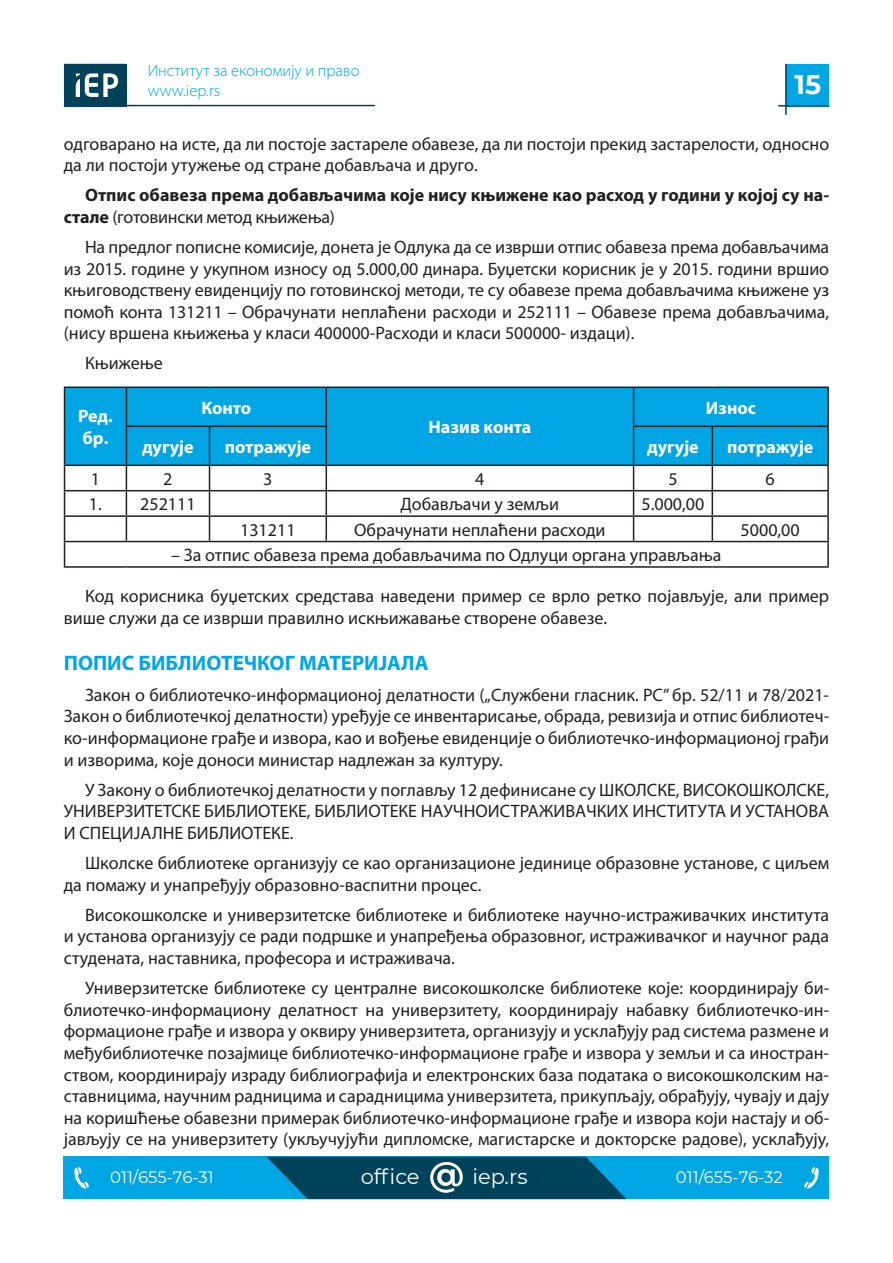
<style>
.page{position:relative;width:893px;height:1263px;background:#fff}
.page>*{position:absolute;margin:0;border:0;box-sizing:border-box;transform-origin:0 0}
.t1{font:700 27px "Montserrat";color:#fff}
.t2{font:700 21px "Myriad Pro";color:#00a6e4}
.t3{font:21px "Montserrat";letter-spacing:-.005em;color:#fff}
.t4{font:18px/21.6px "Myriad Pro";color:#231f20;text-align:justify}
.t5{font:700 18px/21.6px "Myriad Pro";color:#231f20}
.t6{font:700 18px/21.6px "Myriad Pro";color:#fff}
.t7{font:300 16.5px/19.8px "Myriad Pro";color:#00a6e4}
.t8{font:16.5px "Montserrat";color:#fff}
.s1{font-weight:400}
</style>
<div class="page">
<div style="left:787px;top:64px;width:42px;height:42px;background:#00a6e4"></div>
<hr style="left:778px;top:105px;width:51px;height:2px;background:#01425a">
<hr style="left:785px;top:64px;width:2px;height:51px;background:#01425a">
<div style="left:64px;top:64px;width:62px;height:42px;background:#01415a"></div>
<svg style="left:76px;top:95px;width:32px;height:2px"></svg>
<img style="left:75px;top:73px;width:44px;height:22px">
<hr style="left:64px;top:105px;width:311px;height:1px;background:#01425a">
<div style="left:64px;top:1157px;width:765px;height:42px;background:#00a6e4"></div>
<svg style="left:74px;top:1167px;width:15px;height:22px"></svg>
<svg style="left:804px;top:1167px;width:15px;height:22px"></svg>
<svg style="left:267px;top:1157px;width:360px;height:42px;background:#08536f"></svg>
<div style="left:65px;top:388px;width:762px;height:77px;background:#00a6e4"></div>
<hr style="left:126px;top:388px;width:1px;height:37px;background:#231f20">
<hr style="left:326px;top:388px;width:1px;height:37px;background:#231f20">
<hr style="left:633px;top:388px;width:1px;height:37px;background:#231f20">
<hr style="left:126px;top:425px;width:83px;height:2px;background:#231f20">
<hr style="left:126px;top:427px;width:1px;height:38px;background:#231f20">
<hr style="left:209px;top:425px;width:118px;height:2px;background:#231f20">
<hr style="left:209px;top:427px;width:1px;height:38px;background:#231f20">
<hr style="left:326px;top:427px;width:1px;height:38px;background:#231f20">
<hr style="left:633px;top:425px;width:79px;height:2px;background:#231f20">
<hr style="left:633px;top:427px;width:1px;height:38px;background:#231f20">
<hr style="left:712px;top:425px;width:117px;height:2px;background:#231f20">
<hr style="left:712px;top:427px;width:1px;height:38px;background:#231f20">
<hr style="left:64px;top:490px;width:62px;height:1px;background:#231f20">
<hr style="left:126px;top:490px;width:83px;height:1px;background:#231f20">
<hr style="left:209px;top:490px;width:117px;height:1px;background:#231f20">
<hr style="left:326px;top:490px;width:308px;height:1px;background:#231f20">
<hr style="left:634px;top:490px;width:78px;height:1px;background:#231f20">
<hr style="left:712px;top:490px;width:117px;height:1px;background:#231f20">
<hr style="left:64px;top:515px;width:62px;height:2px;background:#231f20">
<hr style="left:126px;top:515px;width:83px;height:2px;background:#231f20">
<svg style="left:126px;top:466px;width:1px;height:75px"></svg>
<hr style="left:209px;top:515px;width:117px;height:2px;background:#231f20">
<svg style="left:209px;top:466px;width:1px;height:75px"></svg>
<hr style="left:326px;top:515px;width:308px;height:2px;background:#231f20">
<svg style="left:326px;top:466px;width:1px;height:75px"></svg>
<hr style="left:634px;top:515px;width:78px;height:2px;background:#231f20">
<svg style="left:633px;top:466px;width:1px;height:75px"></svg>
<hr style="left:712px;top:515px;width:117px;height:2px;background:#231f20">
<svg style="left:712px;top:466px;width:1px;height:75px"></svg>
<hr style="left:827px;top:466px;width:2px;height:24px;background:#231f20">
<hr style="left:827px;top:491px;width:2px;height:24px;background:#231f20">
<hr style="left:827px;top:517px;width:2px;height:24px;background:#231f20">
<hr style="left:64px;top:386px;width:62px;height:2px;background:#231f20">
<hr style="left:64px;top:388px;width:1px;height:38px;background:#231f20">
<hr style="left:126px;top:386px;width:83px;height:2px;background:#231f20">
<hr style="left:209px;top:386px;width:117px;height:2px;background:#231f20">
<hr style="left:326px;top:386px;width:308px;height:2px;background:#231f20">
<hr style="left:634px;top:386px;width:78px;height:2px;background:#231f20">
<hr style="left:712px;top:386px;width:117px;height:2px;background:#231f20">
<hr style="left:827px;top:388px;width:2px;height:37px;background:#231f20">
<hr style="left:64px;top:426px;width:1px;height:39px;background:#231f20">
<hr style="left:827px;top:427px;width:2px;height:38px;background:#231f20">
<hr style="left:64px;top:465px;width:62px;height:1px;background:#231f20">
<hr style="left:126px;top:465px;width:83px;height:1px;background:#231f20">
<hr style="left:209px;top:465px;width:117px;height:1px;background:#231f20">
<hr style="left:326px;top:465px;width:308px;height:1px;background:#231f20">
<hr style="left:634px;top:465px;width:78px;height:1px;background:#231f20">
<hr style="left:712px;top:465px;width:117px;height:1px;background:#231f20">
<hr style="left:64px;top:541px;width:62px;height:1px;background:#231f20">
<svg style="left:64px;top:466px;width:1px;height:100px"></svg>
<hr style="left:126px;top:541px;width:83px;height:1px;background:#231f20">
<hr style="left:209px;top:541px;width:117px;height:1px;background:#231f20">
<hr style="left:326px;top:541px;width:308px;height:1px;background:#231f20">
<hr style="left:634px;top:541px;width:78px;height:1px;background:#231f20">
<hr style="left:712px;top:541px;width:117px;height:1px;background:#231f20">
<hr style="left:827px;top:542px;width:2px;height:24px;background:#231f20">
<hr style="left:64px;top:566px;width:62px;height:2px;background:#231f20">
<hr style="left:126px;top:566px;width:83px;height:2px;background:#231f20">
<hr style="left:209px;top:566px;width:117px;height:2px;background:#231f20">
<hr style="left:326px;top:566px;width:308px;height:2px;background:#231f20">
<hr style="left:634px;top:566px;width:78px;height:2px;background:#231f20">
<hr style="left:712px;top:566px;width:117px;height:2px;background:#231f20">
<p class="t7" style="left:148px;top:61px;width:213px">Институт за економију и право www.iep.rs</p>
<h1 class="t1" style="left:795px;top:65px;width:28px">15</h1>
<p class="t4" style="left:64px;top:132px;width:767px">одговарано на исте, да ли постоје застареле обавезе, да ли постоји прекид застарелости, односно да ли постоји утужење од стране добављача и друго.</p>
<p class="t5" style="left:64px;top:184px;width:767px;text-indent:21px">Отпис обавеза према добављачима које нису књижене као расход у години у којој су на&shy;стале <span class="s1">(готовински метод књижења)</span></p>
<p class="t4" style="left:64px;top:236px;width:767px;text-indent:21px">На предлог пописне комисије, донета је Одлука да се изврши отпис обавеза према добављачима из 2015. године у укупном износу од 5.000,00 динара. Буџетски корисник је у 2015. години вршио књиговодствену евиденцију по готовинској методи, те су обавезе према добављачима књижене уз помоћ конта 131211 – Обрачунати неплаћени расходи и 252111 – Обавезе према добављачима, (нису вршена књижења у класи 400000-Расходи и класи 500000- издаци).</p>
<p class="t4" style="left:85px;top:352px;width:79px">Књижење</p>
<p class="t6" style="left:78px;top:405px;width:36px">Ред. бр.</p>
<p class="t6" style="left:201px;top:396px;width:51px">Конто</p>
<p class="t6" style="left:429px;top:416px;width:104px">Назив конта</p>
<p class="t6" style="left:706px;top:396px;width:52px">Износ</p>
<p class="t6" style="left:142px;top:435px;width:53px">дугује</p>
<p class="t6" style="left:225px;top:435px;width:88px">потражује</p>
<p class="t6" style="left:647px;top:435px;width:53px">дугује</p>
<p class="t6" style="left:727px;top:435px;width:88px">потражује</p>
<p class="t4" style="left:91px;top:468px;width:11px">1</p>
<p class="t4" style="left:163px;top:468px;width:11px">2</p>
<p class="t4" style="left:263px;top:468px;width:11px">3</p>
<p class="t4" style="left:475px;top:468px;width:11px">4</p>
<p class="t4" style="left:668px;top:468px;width:11px">5</p>
<p class="t4" style="left:766px;top:468px;width:11px">6</p>
<p class="t4" style="left:89px;top:493px;width:108px">1. 252111</p>
<p class="t4" style="left:401px;top:493px;width:160px">Добављачи у земљи</p>
<p class="t4" style="left:641px;top:493px;width:64px">5.000,00</p>
<p class="t4" style="left:240px;top:518px;width:57px">131211</p>
<p class="t4" style="left:354px;top:518px;width:253px">Обрачунати неплаћени расходи</p>
<p class="t4" style="left:741px;top:518px;width:61px">5000,00</p>
<p class="t4" style="left:171px;top:544px;width:552px">– За отпис обавеза према добављачима по Одлуци органа управљања</p>
<p class="t4" style="left:64px;top:585px;width:767px;text-indent:21px">Код корисника буџетских средстава наведени пример се врло ретко појављује, али пример више служи да се изврши правилно искњижавање створене обавезе.</p>
<p class="t2" style="left:64px;top:649px;width:366px">ПОПИС БИБЛИОТЕЧКОГ МАТЕРИЈАЛА</p>
<p class="t4" style="left:64px;top:684px;width:767px;text-indent:21px">Закон о библиотечко-информационој делатности („Службени гласник. РС” бр. 52/11 и 78/2021- Закон о библиотечкој делатности) уређује се инвентарисање, обрада, ревизија и отпис библиотеч&shy;ко-информационе грађе и извора, као и вођење евиденције о библиотечко-информационој грађи и изворима, које доноси министар надлежан за културу.</p>
<p class="t4" style="left:64px;top:779px;width:767px;text-indent:21px">У Закону о библиотечкој делатности у поглављу 12 дефинисане су ШКОЛСКЕ, ВИСОКОШКОЛСКЕ, УНИВЕРЗИТЕТСКЕ БИБЛИОТЕКЕ, БИБЛИОТЕКЕ НАУЧНОИСТРАЖИВАЧКИХ ИНСТИТУТА И УСТАНОВА И СПЕЦИЈАЛНЕ БИБЛИОТЕКЕ.</p>
<p class="t4" style="left:64px;top:852px;width:767px;text-indent:21px">Школске библиотеке организују се као организационе јединице образовне установе, с циљем да помажу и унапређују образовно-васпитни процес.</p>
<p class="t4" style="left:64px;top:904px;width:767px;text-indent:21px">Високошколске и универзитетске библиотеке и библиотеке научно-истраживачких института и установа организују се ради подршке и унапређења образовног, истраживачког и научног рада студената, наставника, професора и истраживача.</p>
<p class="t4" style="left:64px;top:977px;width:767px;text-indent:21px">Универзитетске библиотеке су централне високошколске библиотеке које: координирају би&shy;блиотечко-информациону делатност на универзитету, координирају набавку библиотечко-ин&shy;формационе грађе и извора у оквиру универзитета, организују и усклађују рад система размене и међубиблиотечке позајмице библиотечко-информационе грађе и извора у земљи и са иностран&shy;ством, координирају израду библиографија и електронских база података о високошколским на&shy;ставницима, научним радницима и сарадницима универзитета, прикупљају, обрађују, чувају и дају на коришћење обавезни примерак библиотечко-информационе грађе и извора који настају и об&shy;јављују се на универзитету (укључујући дипломске, магистарске и докторске радове), усклађују,</p>
<p class="t8" style="left:110px;top:1165px;width:105px">011/655-76-31</p>
<p class="t3" style="left:361px;top:1162px;width:60px">office</p>
<p class="t3" style="left:472px;top:1162px;width:57px">iep.rs</p>
<p class="t8" style="left:676px;top:1166px;width:108px">011/655-76-32</p>
</div>
